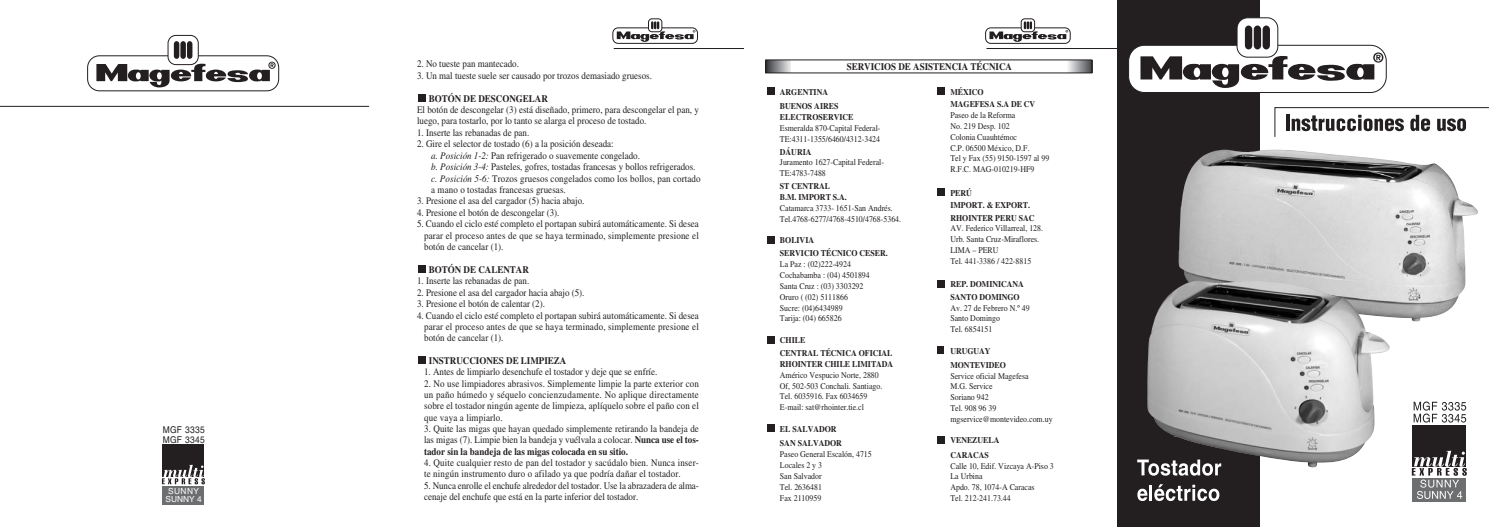
<style>
.page{position:relative;width:1489px;height:527px;background:#fff}
.page>*{position:absolute;margin:0;border:0;box-sizing:border-box;transform-origin:0 0}
.t1{font:10px/11.2px "Times";color:#231f20;scale:.9 1}
.t2{font:700 10px "Times";color:#231f20;scale:.9 1}
.t3{font:9.38px/9.4px "Helvetica";letter-spacing:.04em;color:#231f20;scale:.9 1}
.t4{font:8.75px/10.9px "Times";color:#231f20;scale:.9 1}
.t5{font:700 8.75px/12.5px "Times";color:#231f20;scale:.9 1}
.t6{font:8.38px/8.9px "Helvetica";letter-spacing:.025em;color:#fff;text-align:center}
.s1{font-weight:700}
.s2{font-style:italic}
</style>
<div class="page">
<hr style="left:0;top:106px;width:369px;height:1px;background:#231f20">
<div style="left:87px;top:55px;width:192px;height:36px;background:#fff;border:1px solid #231f20;border-radius:12px"></div>
<div style="left:168px;top:35px;width:30px;height:30px;background:#fff;border:1px solid #231f20;border-radius:8px"></div>
<div style="left:174px;top:41px;width:5px;height:18px;background:#231f20;border-radius:3px"></div>
<div style="left:187px;top:41px;width:5px;height:18px;background:#231f20;border-radius:3px"></div>
<div style="left:180px;top:41px;width:6px;height:18px;background:#231f20;border-radius:3px"></div>
<div style="left:162px;top:485px;width:42px;height:18px;background:#6c6e70"></div>
<div style="left:162px;top:444px;width:42px;height:32px;background:#231f20"></div>
<svg style="left:162px;top:464px;width:43px;height:20px"></svg>
<svg style="left:96px;top:62px;width:179px;height:25px"></svg>
<div style="left:1116px;top:0;width:143px;height:526px;background:#231f20"></div>
<div style="left:1128px;top:45px;width:258px;height:47px;background:#fff;border-radius:16px"></div>
<div style="left:1128px;top:45px;width:258px;height:48px;border:1px solid #231f20;border-radius:16px"></div>
<div style="left:1236px;top:18px;width:41px;height:39px;background:#fff;border-radius:11px"></div>
<div style="left:1236px;top:17px;width:42px;height:41px;border:1px solid #231f20;border-radius:11px"></div>
<svg style="left:1274px;top:107px;width:214px;height:30px"></svg>
<svg style="left:1412px;top:498px;width:53px;height:2px"></svg>
<div style="left:1412px;top:424px;width:53px;height:42px;background:#231f20"></div>
<svg style="left:1411px;top:450px;width:55px;height:48px"></svg>
<svg style="left:1413px;top:401px;width:52px;height:21px"></svg>
<svg style="left:1137px;top:488px;width:10px;height:12px"></svg>
<hr style="left:1149px;top:484px;width:3px;height:16px;background:#fff">
<svg style="left:1154px;top:484px;width:65px;height:16px"></svg>
<svg style="left:1137px;top:459px;width:82px;height:16px"></svg>
<img style="left:1178px;top:148px;width:300px;height:173px">
<img style="left:1147px;top:279px;width:243px;height:188px">
<svg style="left:1140px;top:25px;width:243px;height:63px"></svg>
<hr style="left:986px;top:48px;width:130px;height:1px;background:#231f20">
<div style="left:985px;top:28px;width:85px;height:15px;background:#fff;border:1px solid #231f20;border-radius:5px"></div>
<svg style="left:989px;top:21px;width:79px;height:21px"></svg>
<hr style="left:613px;top:48px;width:130px;height:1px;background:#231f20">
<div style="left:612px;top:28px;width:85px;height:15px;background:#fff;border:1px solid #231f20;border-radius:5px"></div>
<svg style="left:648px;top:19px;width:14px;height:13px"></svg>
<svg style="left:616px;top:21px;width:79px;height:21px"></svg>
<svg style="left:767px;top:62px;width:23px;height:9px"></svg>
<svg style="left:1068px;top:62px;width:22px;height:9px"></svg>
<div style="left:418px;top:356px;width:7px;height:7px;background:#231f20"></div>
<div style="left:418px;top:265px;width:7px;height:7px;background:#231f20"></div>
<div style="left:418px;top:95px;width:7px;height:7px;background:#231f20"></div>
<div style="left:937px;top:436px;width:7px;height:7px;background:#231f20"></div>
<div style="left:937px;top:346px;width:7px;height:7px;background:#231f20"></div>
<div style="left:937px;top:280px;width:7px;height:7px;background:#231f20"></div>
<div style="left:937px;top:188px;width:7px;height:7px;background:#231f20"></div>
<div style="left:937px;top:88px;width:7px;height:7px;background:#231f20"></div>
<div style="left:767px;top:424px;width:7px;height:7px;background:#231f20"></div>
<div style="left:767px;top:336px;width:7px;height:7px;background:#231f20"></div>
<div style="left:767px;top:236px;width:7px;height:7px;background:#231f20"></div>
<div style="left:767px;top:88px;width:7px;height:7px;background:#231f20"></div>
<p class="t3" style="left:163px;top:425px;width:48px">MGF 3335<br>MGF 3345</p>
<p class="t6" style="left:165px;top:486px;width:38px">SUNNY<br>SUNNY 4</p>
<p class="t1" style="left:417px;top:59px;width:115px">2. No tueste pan mantecado.</p>
<p class="t2" style="left:846px;top:63px;width:185px">SERVICIOS DE ASISTENCIA TÉCNICA</p>
<p class="t1" style="left:417px;top:71px;width:263px">3. Un mal tueste suele ser causado por trozos demasiado gruesos.</p>
<p class="t1" style="left:417px;top:94px;width:314px;text-indent:12px"><span class="s1">BOTÓN DE DESCONGELAR<br></span>El botón de descongelar (3) está diseñado, primero, para descongelar el pan, y luego, para tostarlo, por lo tanto se alarga el proceso de tostado.</p>
<p class="t1" style="left:417px;top:128px;width:126px">1. Inserte las rebanadas de pan.</p>
<p class="t1" style="left:431px;top:139px;width:301px;text-indent:-14px">2. Gire el selector de tostado (6) a la posición deseada:<br><span class="s2">a. Posición 1-2:</span> Pan refrigerado o suavemente congelado.<br><span class="s2">b. Posición 3-4:</span> Pasteles, gofres, tostadas francesas y bollos refrigerados. <span class="s2">c. Posición 5-6:</span> Trozos gruesos congelados como los bollos, pan cortado a mano o tostadas francesas gruesas.</p>
<p class="t1" style="left:417px;top:196px;width:188px">3. Presione el asa del cargador (5) hacia abajo.</p>
<p class="t1" style="left:417px;top:207px;width:160px">4. Presione el botón de descongelar (3).</p>
<p class="t1" style="left:424px;top:219px;width:307px;text-align:justify;text-indent:-7px">5. Cuando el ciclo esté completo el portapan subirá automáticamente. Si desea parar el proceso antes de que se haya terminado, simplemente presione el botón de cancelar (1).</p>
<p class="t2" style="left:429px;top:265px;width:113px">BOTÓN DE CALENTAR</p>
<p class="t1" style="left:417px;top:276px;width:126px">1. Inserte las rebanadas de pan.</p>
<p class="t1" style="left:417px;top:287px;width:188px">2. Presione el asa del cargador hacia abajo (5).</p>
<p class="t1" style="left:417px;top:299px;width:144px">3. Presione el botón de calentar (2).</p>
<p class="t1" style="left:424px;top:310px;width:307px;text-align:justify;text-indent:-7px">4. Cuando el ciclo esté completo el portapan subirá automáticamente. Si desea parar el proceso antes de que se haya terminado, simplemente presione el botón de cancelar (1).</p>
<p class="t2" style="left:429px;top:356px;width:154px">INSTRUCCIONES DE LIMPIEZA</p>
<p class="t1" style="left:424px;top:367px;width:261px">1. Antes de limpiarlo desenchufe el tostador y deje que se enfríe.</p>
<p class="t1" style="left:424px;top:378px;width:307px;text-align:justify">2. No use limpiadores abrasivos. Simplemente limpie la parte exterior con un paño húmedo y séquelo concienzudamente. No aplique directamente sobre el tostador ningún agente de limpieza, aplíquelo sobre el paño con el que vaya a limpiarlo.</p>
<p class="t1" style="left:424px;top:423px;width:307px;text-align:justify">3. Quite las migas que hayan quedado simplemente retirando la bandeja de las migas (7). Limpie bien la bandeja y vuélvala a colocar. <span class="s1">Nunca use el tos&shy;tador sin la bandeja de las migas colocada en su sitio.</span></p>
<p class="t1" style="left:424px;top:457px;width:307px">4. Quite cualquier resto de pan del tostador y sacúdalo bien. Nunca inser&shy;te ningún instrumento duro o afilado ya que podría dañar el tostador.</p>
<p class="t1" style="left:424px;top:480px;width:307px">5. Nunca enrolle el enchufe alrededor del tostador. Use la abrazadera de alma&shy;cenaje del enchufe que está en la parte inferior del tostador.</p>
<p class="t5" style="left:950px;top:86px;width:96px">MÉXICO<br>MAGEFESA S.A DE CV</p>
<p class="t4" style="left:950px;top:110px;width:111px">Paseo de la Reforma<br>No. 219 Desp. 102<br>Colonia Cuauhtémoc<br>C.P. 06500 México, D.F.<br>Tel y Fax (55) 9150-1597 al 99<br>R.F.C. MAG-010219-HF9</p>
<p class="t5" style="left:950px;top:187px;width:95px">PERÚ<br>IMPORT. &amp; EXPORT.<br>RHOINTER PERU SAC</p>
<p class="t4" style="left:950px;top:224px;width:105px">AV. Federico Villarreal, 128.<br>Urb. Santa Cruz-Miraflores.<br>LIMA – PERU<br>Tel. 441-3386 / 422-8815</p>
<p class="t5" style="left:950px;top:278px;width:83px">REP. DOMINICANA<br>SANTO DOMINGO</p>
<p class="t4" style="left:950px;top:303px;width:89px">Av. 27 de Febrero N.º 49<br>Santo Domingo<br>Tel. 6854151</p>
<p class="t5" style="left:950px;top:344px;width:63px;line-height:14px">URUGUAY<br>MONTEVIDEO</p>
<p class="t4" style="left:950px;top:371px;width:115px">Service oficial Magefesa<br>M.G. Service<br>Soriano 942<br>Tel. 908 96 39 mgservice@montevideo.com.uy</p>
<p class="t5" style="left:950px;top:433px;width:56px;line-height:14.4px">VENEZUELA<br>CARACAS</p>
<p class="t4" style="left:950px;top:460px;width:116px">Calle 10, Edif. Vizcaya A-Piso 3<br>La Urbina<br>Apdo. 78, 1074-A Caracas<br>Tel. 212-241.73.44</p>
<p class="t5" style="left:780px;top:85px;width:66px;line-height:14.4px">ARGENTINA<br>BUENOS AIRES</p>
<p class="t4" style="left:780px;top:112px;width:113px"><span class="s1">ELECTROSERVICE<br></span>Esmeralda 870-Capital Federal-<br>TE:4311-1355/6460/4312-3424</p>
<p class="t4" style="left:780px;top:147px;width:117px"><span class="s1">DÁURIA<br></span>Juramento 1627-Capital Federal-<br>TE:4783-7488</p>
<p class="t4" style="left:780px;top:181px;width:136px"><span class="s1">ST CENTRAL<br>B.M. IMPORT S.A.<br></span>Catamarca 3733- 1651-San Andrés.<br>Tel.4768-6277/4768-4510/4768-5364.</p>
<p class="t5" style="left:780px;top:235px;width:121px">BOLIVIA<br>SERVICIO TÉCNICO CESER.</p>
<p class="t4" style="left:780px;top:259px;width:101px">La Paz : (02)222-4924<br>Cochabamba : (04) 4501894<br>Santa Cruz : (03) 3303292<br>Oruro ( (02) 5111866<br>Sucre: (04)6434989<br>Tarija: (04) 665826</p>
<p class="t5" style="left:780px;top:334px;width:126px">CHILE<br>CENTRAL TÉCNICA OFICIAL</p>
<p class="t4" style="left:780px;top:359px;width:127px"><span class="s1">RHOINTER CHILE LIMITADA<br></span>Américo Vespucio Norte, 2880<br>Of, 502-503 Conchali. Santiago.<br>Tel. 6035916. Fax 6034659<br>E-mail: sat@rhointer.tie.cl</p>
<p class="t5" style="left:780px;top:422px;width:70px;line-height:14.4px">EL SALVADOR<br>SAN SALVADOR</p>
<p class="t4" style="left:780px;top:449px;width:104px">Paseo General Escalón, 4715<br>Locales 2 y 3<br>San Salvador<br>Tel. 2636481<br>Fax 2110959</p>
</div>
